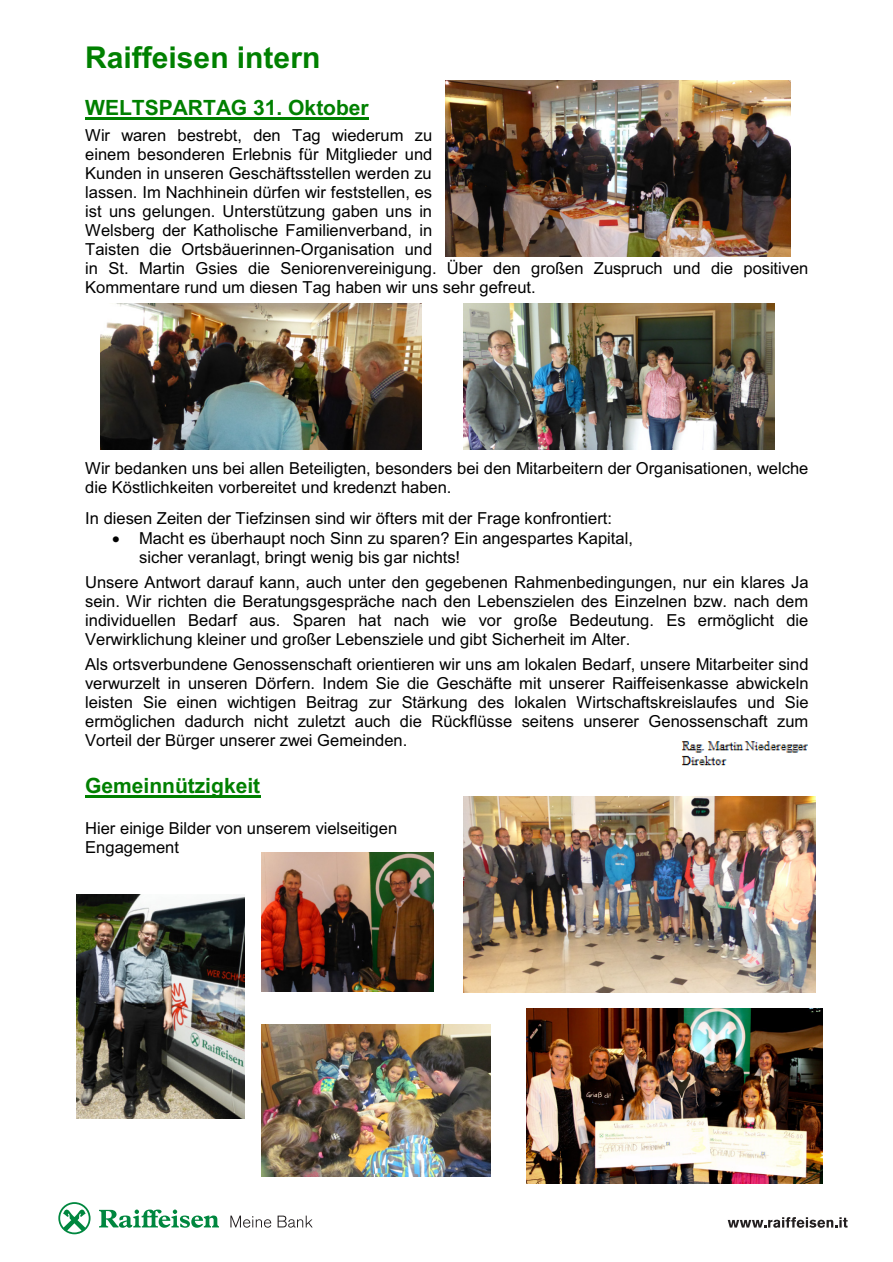
<style>
.page{position:relative;width:893px;height:1262px;background:#fff}
.page>*{position:absolute;margin:0;border:0;box-sizing:border-box;transform-origin:0 0}
.t1{font:700 30px "Arial";color:#008000}
.t2{font:700 21px "Arial";color:#008000}
.t3{font:16.5px/19px "Arial";color:#000}
</style>
<div class="page">
<hr style="left:85px;top:117px;width:284px;height:2px;background:#008000">
<hr style="left:85px;top:795px;width:175px;height:2px;background:#008000">
<img style="left:101px;top:303px;width:320px;height:146px">
<img style="left:464px;top:303px;width:310px;height:146px">
<img style="left:446px;top:81px;width:344px;height:176px">
<img style="left:77px;top:894px;width:168px;height:224px">
<img style="left:261px;top:852px;width:172px;height:140px">
<img style="left:261px;top:1024px;width:230px;height:152px">
<img style="left:526px;top:1008px;width:296px;height:175px">
<img style="left:463px;top:796px;width:352px;height:196px">
<img style="left:681px;top:741px;width:127px;height:25px">
<svg style="left:727px;top:1217px;width:120px;height:10px"></svg>
<svg style="left:230px;top:1215px;width:41px;height:12px"></svg>
<svg style="left:277px;top:1215px;width:36px;height:12px"></svg>
<svg style="left:99px;top:1209px;width:120px;height:18px"></svg>
<svg style="left:58px;top:1202px;width:32px;height:32px"></svg>
<h1 class="t1" style="left:85px;top:47px;width:237px">Raiffeisen intern</h1>
<p class="t2" style="left:85px;top:100px;width:285px">WELTSPARTAG 31. Oktober</p>
<p class="t3" style="left:85px;top:127px;width:724px">Wir waren bestrebt, den Tag wiederum zu<br>einem besonderen Erlebnis für Mitglieder und<br>Kunden in unseren Geschäftsstellen werden zu<br>lassen. Im Nachhinein dürfen wir feststellen, es<br>ist uns gelungen. Unterstützung gaben uns in<br>Welsberg der Katholische Familienverband, in<br>Taisten die Ortsbäuerinnen-Organisation und<br>in St. Martin Gsies die Seniorenvereinigung. Über den großen Zuspruch und die positiven Kommentare rund um diesen Tag haben wir uns sehr gefreut.</p>
<p class="t3" style="left:85px;top:460px;width:724px">Wir bedanken uns bei allen Beteiligten, besonders bei den Mitarbeitern der Organisationen, welche die Köstlichkeiten vorbereitet und kredenzt haben.</p>
<p class="t3" style="left:139px;top:510px;width:495px;line-height:19.5px;text-indent:-54px">In diesen Zeiten der Tiefzinsen sind wir öfters mit der Frage konfrontiert:<br>Macht es überhaupt noch Sinn zu sparen? Ein angespartes Kapital, sicher veranlagt, bringt wenig bis gar nichts!</p>
<p class="t3" style="left:85px;top:574px;width:724px;text-align:justify">Unsere Antwort darauf kann, auch unter den gegebenen Rahmenbedingungen, nur ein klares Ja sein. Wir richten die Beratungsgespräche nach den Lebenszielen des Einzelnen bzw. nach dem individuellen Bedarf aus. Sparen hat nach wie vor große Bedeutung. Es ermöglicht die Verwirklichung kleiner und großer Lebensziele und gibt Sicherheit im Alter.</p>
<p class="t3" style="left:85px;top:656px;width:725px;text-align:justify">Als ortsverbundene Genossenschaft orientieren wir uns am lokalen Bedarf, unsere Mitarbeiter sind verwurzelt in unseren Dörfern. Indem Sie die Geschäfte mit unserer Raiffeisenkasse abwickeln leisten Sie einen wichtigen Beitrag zur Stärkung des lokalen Wirtschaftskreislaufes und Sie ermöglichen dadurch nicht zuletzt auch die Rückflüsse seitens unserer Genossenschaft zum Vorteil der Bürger unserer zwei Gemeinden.</p>
<p class="t2" style="left:85px;top:778px;width:176px">Gemeinnützigkeit</p>
<p class="t3" style="left:85px;top:820px;width:313px">Hier einige Bilder von unserem vielseitigen<br>Engagement</p>
</div>
